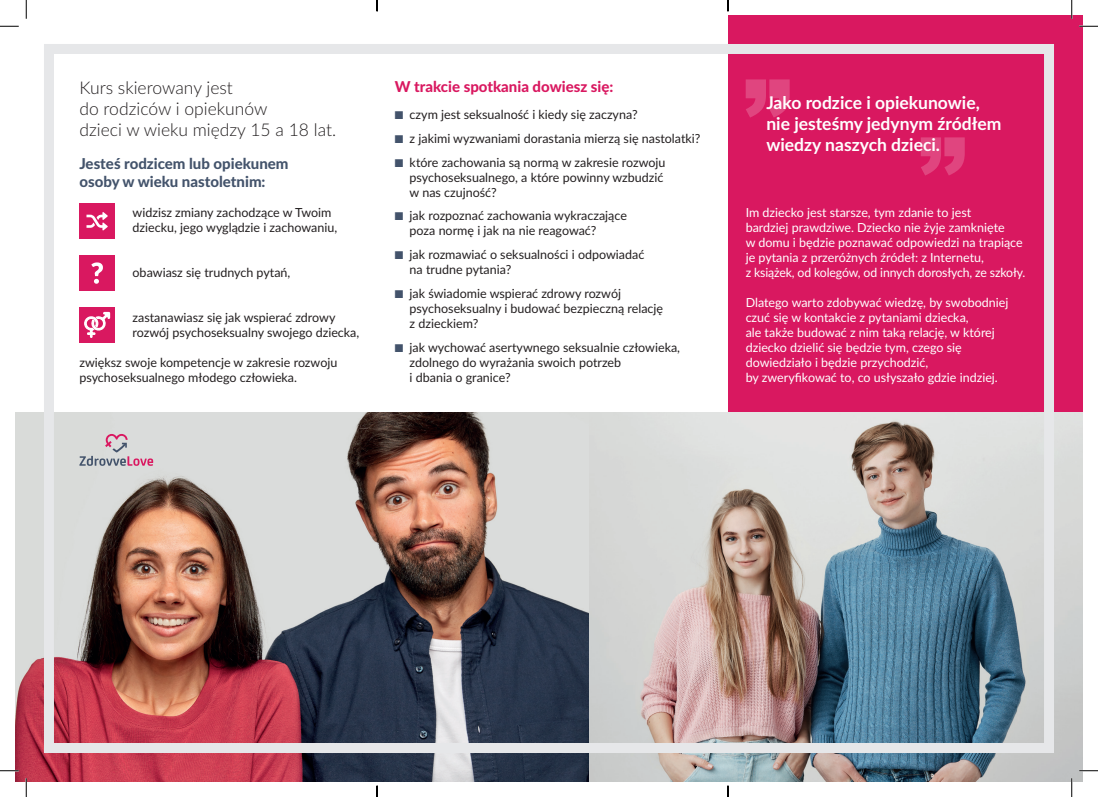
<style>
.page{position:relative;width:1098px;height:797px;background:#fff}
.page>*{position:absolute;margin:0;border:0;box-sizing:border-box;transform-origin:0 0}
.t1{font:700 17.5px/21px "Lato";color:#fff}
.t2{font:300 17.5px/21px "Lato";color:#231f20}
.t3{font:800 15px/18px "Lato";color:#43536b}
.t4{font:800 15px "Lato";color:#d91860}
.t5{font:12.5px/15px "Lato";color:#231f20}
.t6{font:12.5px/15px "Lato";color:#fff}
.s1{color:#43536b}
</style>
<div class="page">
<div style="left:728px;top:16px;width:354px;height:765px;background:#d91860"></div>
<img style="left:16px;top:412px;width:1066px;height:369px">
<svg style="left:746px;top:79px;width:44px;height:39px"></svg>
<svg style="left:921px;top:137px;width:44px;height:38px"></svg>
<div style="left:44px;top:44px;width:1010px;height:709px;border:10px solid #e6e7e9"></div>
<div style="left:79px;top:203px;width:36px;height:36px;background:#d91860"></div>
<svg style="left:86px;top:212px;width:22px;height:18px"></svg>
<div style="left:79px;top:255px;width:36px;height:36px;background:#d91860"></div>
<svg style="left:91px;top:262px;width:12px;height:22px"></svg>
<div style="left:79px;top:307px;width:36px;height:35px;background:#d91860"></div>
<svg style="left:84px;top:311px;width:27px;height:27px"></svg>
<svg style="left:79px;top:434px;width:74px;height:32px;background:#cbbfc6"></svg>
<svg style="left:0;top:25px;width:19px;height:2px"></svg>
<svg style="left:1079px;top:25px;width:19px;height:2px"></svg>
<svg style="left:0;top:770px;width:19px;height:1px"></svg>
<svg style="left:1079px;top:770px;width:19px;height:1px"></svg>
<svg style="left:25px;top:0;width:2px;height:19px"></svg>
<svg style="left:25px;top:778px;width:2px;height:19px"></svg>
<svg style="left:1071px;top:0;width:1px;height:19px"></svg>
<svg style="left:1071px;top:778px;width:1px;height:19px"></svg>
<svg style="left:376px;top:0;width:2px;height:11px"></svg>
<svg style="left:376px;top:785px;width:2px;height:12px"></svg>
<svg style="left:727px;top:0;width:2px;height:11px"></svg>
<svg style="left:727px;top:785px;width:2px;height:12px"></svg>
<h1 class="t2" style="left:79px;top:76px;width:258px">Kurs skierowany jest<br>do rodziców i opiekunów<br>dzieci w wieku między 15 a 18 lat.</h1>
<p class="t3" style="left:79px;top:153px;width:211px">Jesteś rodzicem lub opiekunem osoby w wieku nastoletnim:</p>
<p class="t5" style="left:133px;top:204px;width:206px">widzisz zmiany zachodzące w Twoim dziecku, jego wyglądzie i zachowaniu,</p>
<p class="t5" style="left:133px;top:264px;width:159px">obawiasz się trudnych pytań,</p>
<p class="t5" style="left:133px;top:309px;width:228px">zastanawiasz się jak wspierać zdrowy rozwój psychoseksualny swojego dziecka,</p>
<p class="t5" style="left:79px;top:354px;width:259px">zwiększ swoje kompetencje w zakresie rozwoju psychoseksualnego młodego człowieka.</p>
<p class="t4" style="left:395px;top:75px;width:220px">W trakcie spotkania dowiesz się:</p>
<p class="t5" style="left:395px;top:106px;width:244px"><span class="s1">■</span> czym jest seksualność i kiedy się zaczyna?</p>
<p class="t5" style="left:395px;top:130px;width:307px"><span class="s1">■</span> z jakimi wyzwaniami dorastania mierzą się nastolatki?</p>
<p class="t5" style="left:410px;top:154px;width:257px;text-indent:-15px"><span class="s1">■</span> które zachowania są normą w zakresie rozwoju psychoseksualnego, a które powinny wzbudzić w nas czujność?</p>
<p class="t5" style="left:410px;top:208px;width:219px;text-indent:-15px"><span class="s1">■</span> jak rozpoznać zachowania wykraczające poza normę i jak na nie reagować?</p>
<p class="t5" style="left:410px;top:246px;width:236px;text-indent:-15px"><span class="s1">■</span> jak rozmawiać o seksualności i odpowiadać na trudne pytania?</p>
<p class="t5" style="left:410px;top:285px;width:255px;text-indent:-15px"><span class="s1">■</span> jak świadomie wspierać zdrowy rozwój psychoseksualny i budować bezpieczną relację z dzieckiem?</p>
<p class="t5" style="left:410px;top:339px;width:272px;text-indent:-15px"><span class="s1">■</span> jak wychować asertywnego seksualnie człowieka, zdolnego do wyrażania swoich potrzeb<br>i dbania o granice?</p>
<h1 class="t1" style="left:766px;top:91px;width:237px">Jako rodzice i opiekunowie, nie jesteśmy jedynym źródłem wiedzy naszych dzieci.</h1>
<p class="t6" style="left:746px;top:204px;width:281px">Im dziecko jest starsze, tym zdanie to jest<br>bardziej prawdziwe. Dziecko nie żyje zamknięte<br>w domu i będzie poznawać odpowiedzi na trapiące je pytania z przeróżnych źródeł: z Internetu,<br>z książek, od kolegów, od innych dorosłych, ze szkoły.</p>
<p class="t6" style="left:746px;top:294px;width:264px">Dlatego warto zdobywać wiedzę, by swobodniej czuć się w kontakcie z pytaniami dziecka,<br>ale także budować z nim taką relację, w której dziecko dzielić się będzie tym, czego się dowiedziało i będzie przychodzić,<br>by zweryfikować to, co usłyszało gdzie indziej.</p>
</div>
